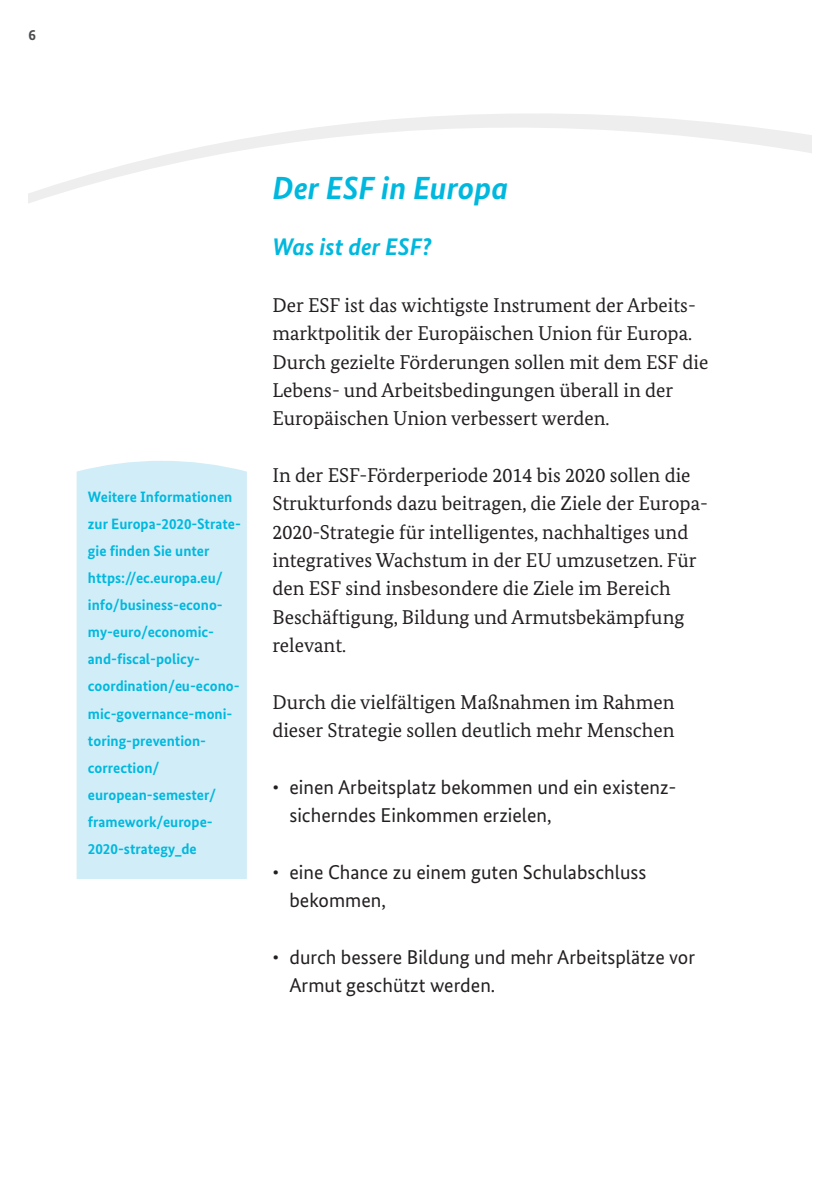
<style>
.page{position:relative;width:840px;height:1191px;background:#fff}
.page>*{position:absolute;margin:0;border:0;box-sizing:border-box;transform-origin:0 0}
.t1{font:italic 700 32px "Bundes Sans";color:#00b8de}
.t2{font:italic 700 24px "Bundes Sans";color:#00b8de}
.t3{font:20px/28.4px "Bundes Serif";color:#231f20}
.t4{font:20px/28.4px "Bundes Sans";color:#231f20}
.t5{font:700 15px/27.2px "Bundes Sans";color:#00b8de}
.t6{font:700 15px "Bundes Sans";color:#4b4c4d}
</style>
<div class="page">
<svg style="left:28px;top:114px;width:783px;height:89px"></svg>
<div style="left:77px;top:461px;width:170px;height:418px;background:#d1edf7"></div>
<p class="t6" style="left:28px;top:26px;width:9px">6</p>
<p class="t5" style="left:88px;top:482px;width:154px">Weitere Informationen zur Europa-2020-Strate&shy;gie finden Sie unter https://ec.europa.eu/ info/business-econo&shy;my-euro/economic&shy;and-fiscal-policy&shy;coordination/eu-econo&shy;mic-governance-moni&shy;toring-prevention&shy;correction/ european-semester/ framework/europe-<br>2020-strategy_de</p>
<h2 class="t1" style="left:272px;top:168px;width:237px">Der ESF in Europa</h2>
<h3 class="t2" style="left:272px;top:232px;width:161px">Was ist der ESF?</h3>
<p class="t3" style="left:272px;top:291px;width:437px">Der ESF ist das wichtigste Instrument der Arbeits&shy;marktpolitik der Europäischen Union für Europa.<br>Durch gezielte Förderungen sollen mit dem ESF die Lebens- und Arbeitsbedingungen überall in der Europäischen Union verbessert werden.</p>
<p class="t3" style="left:272px;top:461px;width:436px">In der ESF-Förderperiode 2014 bis 2020 sollen die Strukturfonds dazu beitragen, die Ziele der Europa-2020-Strategie für intelligentes, nachhaltiges und integratives Wachstum in der EU umzusetzen. Für den ESF sind insbesondere die Ziele im Bereich Beschäftigung, Bildung und Armutsbekämpfung relevant.</p>
<p class="t3" style="left:272px;top:687px;width:403px">Durch die vielfältigen Maßnahmen im Rahmen dieser Strategie sollen deutlich mehr Menschen</p>
<p class="t4" style="left:289px;top:772px;width:385px;text-indent:-17px">• einen Arbeitsplatz bekommen und ein existenz&shy;sicherndes Einkommen erzielen,</p>
<p class="t4" style="left:289px;top:857px;width:358px;text-indent:-17px">• eine Chance zu einem guten Schulabschluss bekommen,</p>
<p class="t4" style="left:289px;top:943px;width:407px;text-indent:-17px">• durch bessere Bildung und mehr Arbeitsplätze vor<br>Armut geschützt werden.</p>
</div>
